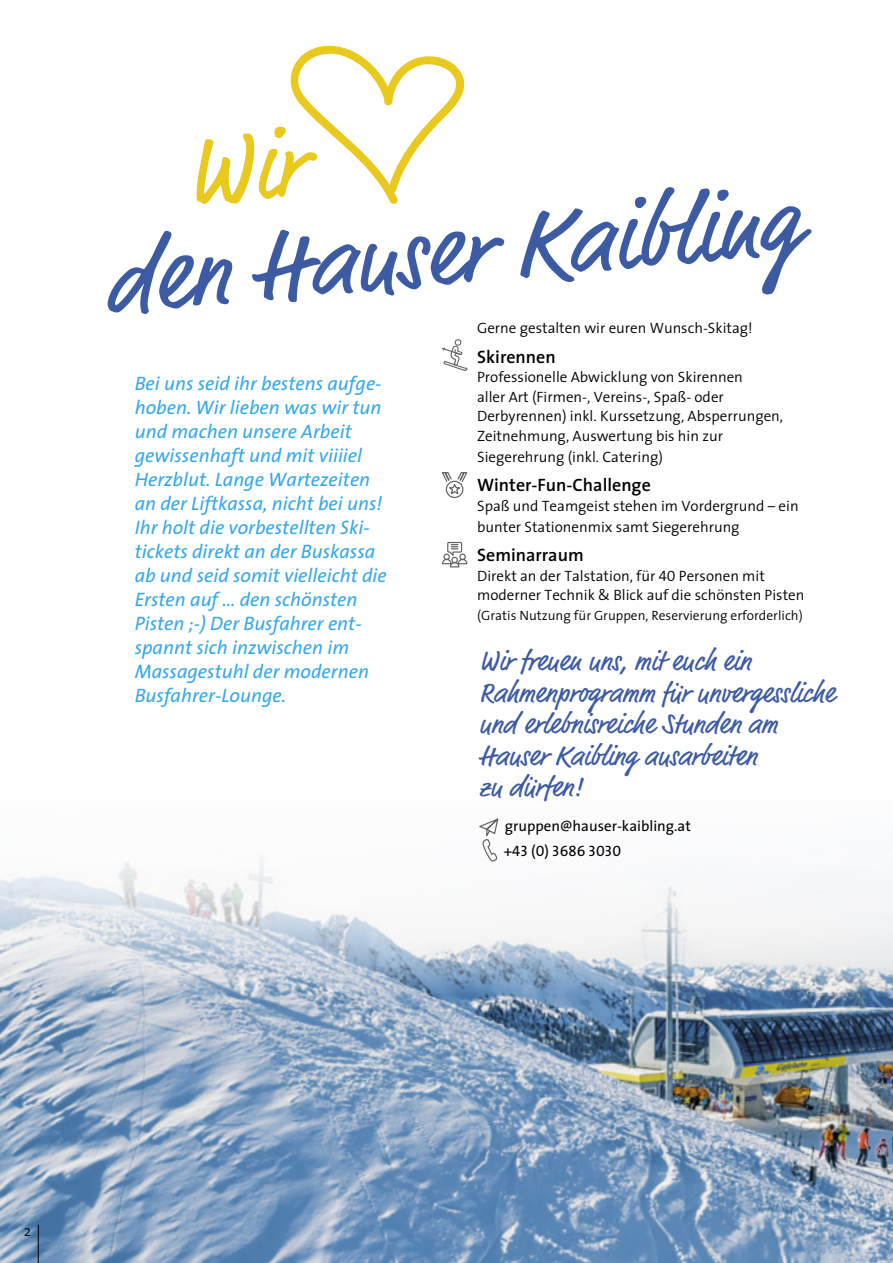
<style>
.page{position:relative;width:893px;height:1263px;background:#fff}
.page>*{position:absolute;margin:0;border:0;box-sizing:border-box;transform-origin:0 0}
.t1{font:98.7px "Market OT";color:#3c5ba3}
.t2{font:28.5px/31.5px "Market OT";color:#3c5ba3}
.t3{font:italic 19.5px/24px "The Sans";color:#36a7e9}
.t4{font:600 18px "The Sans";color:#000}
.t5{font:300 15px/19.5px "The Sans";color:#000}
.t6{font:15px "The Sans";color:#000}
.t7{font:15px "The Sans Caps";color:#000}
.t8{font:300 13.5px "The Sans";color:#000}
.s1{font-family:"The Sans Semi Light Caps";font-weight:400}
</style>
<div class="page">
<img style="left:0;top:994px;width:893px;height:269px">
<img style="left:0;top:856px;width:313px;height:138px">
<img style="left:313px;top:912px;width:316px;height:82px">
<img style="left:629px;top:884px;width:264px;height:110px">
<svg style="left:442px;top:339px;width:25px;height:32px"></svg>
<svg style="left:479px;top:818px;width:20px;height:44px"></svg>
<svg style="left:441px;top:541px;width:27px;height:27px"></svg>
<svg style="left:442px;top:472px;width:26px;height:26px"></svg>
<hr style="left:38px;top:1225px;width:1px;height:38px;background:#000">
<svg style="left:290px;top:45px;width:175px;height:159px"></svg>
<h1 class="t1" style="left:99px;top:223px;width:699px;rotate:-5deg">den Hauser Kaibling</h1>
<p class="t3" style="left:135px;top:371px;width:254px">Bei uns seid ihr bestens aufge&shy;hoben. Wir lieben was wir tun und machen unsere Arbeit gewissenhaft und mit viiiiel<br>Herzblut. Lange Wartezeiten an der Liftkassa, nicht bei uns!<br>Ihr holt die vorbestellten Ski&shy;tickets direkt an der Buskassa ab und seid somit vielleicht die<br>Ersten auf … den schönsten<br>Pisten ;-) Der Busfahrer ent&shy;spannt sich inzwischen im<br>Massagestuhl der modernen<br>Busfahrer-Lounge.</p>
<p class="t5" style="left:477px;top:318px;width:277px">Gerne gestalten wir euren Wunsch-Skitag!</p>
<p class="t4" style="left:477px;top:342px;width:80px">Skirennen</p>
<p class="t5" style="left:477px;top:367px;width:308px">Professionelle Abwicklung von Skirennen<br>aller Art (Firmen-, Vereins-, Spaß- oder Derbyrennen) inkl. Kurssetzung, Absperrungen, Zeitnehmung, Auswertung bis hin zur</p>
<p class="t5" style="left:477px;top:446px;width:187px">Siegerehrung (inkl. Catering)</p>
<p class="t4" style="left:477px;top:470px;width:175px">Winter-Fun-Challenge</p>
<p class="t5" style="left:477px;top:495px;width:323px;line-height:21px">Spaß und Teamgeist stehen im Vordergrund – ein bunter Stationenmix samt Siegerehrung</p>
<p class="t4" style="left:477px;top:540px;width:108px">Seminarraum</p>
<p class="t5" style="left:477px;top:565px;width:329px">Direkt an der Talstation, für <span class="s1">40</span> Personen mit moderner Technik &amp; Blick auf die schönsten Pisten</p>
<p class="t8" style="left:477px;top:604px;width:327px">(Gratis Nutzung für Gruppen, Reservierung erforderlich)</p>
<h2 class="t2" style="left:479px;top:648px;width:357px">Wir euen uns, mit euch ein<br>Rahmenprogramm für unvergessliche und erlebnisreiche Stunden am<br>Hauser Kaibling ausarbeiten<br>zu dürfen!</h2>
<p class="t6" style="left:505px;top:813px;width:188px">gruppen@hauser-kaibling.at</p>
<p class="t7" style="left:504px;top:839px;width:119px">+43 (0) 3686 3030</p>
<p class="t5" style="left:24px;top:1220px;width:9px">2</p>
</div>
